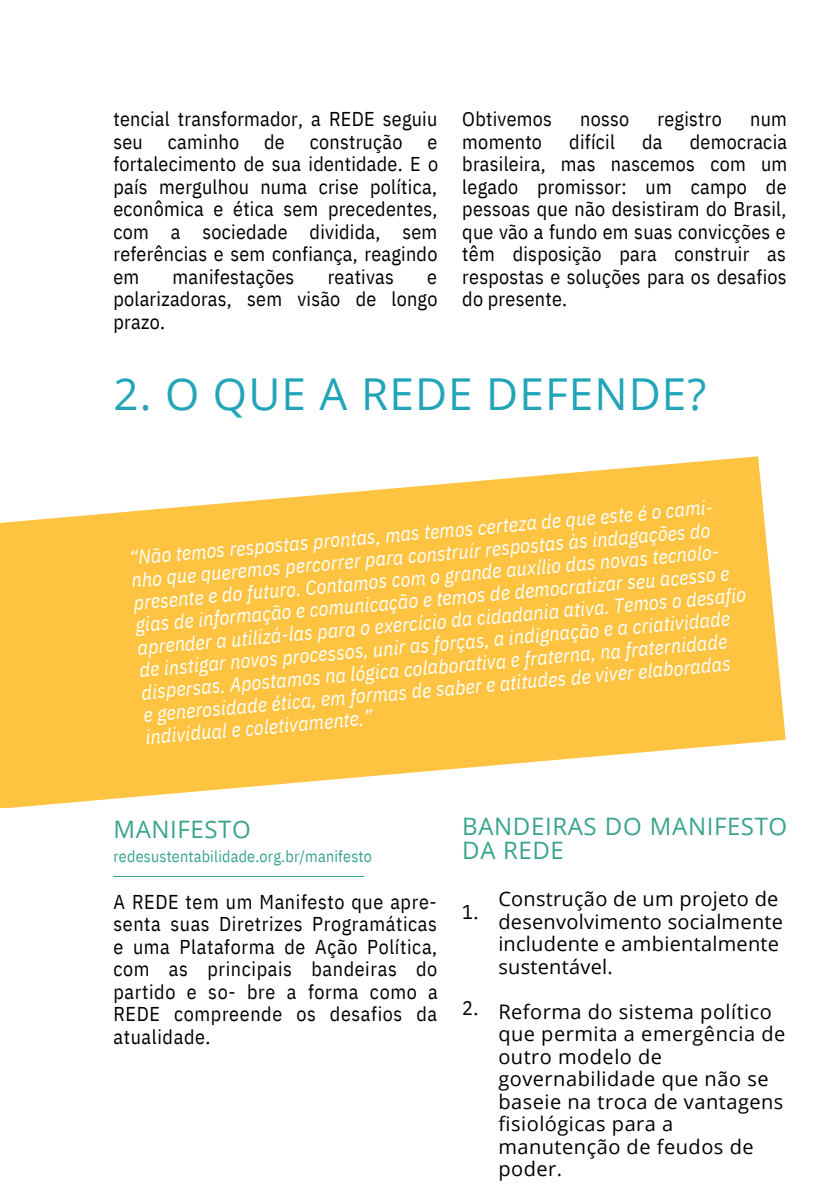
<style>
.page{position:relative;width:839px;height:1191px;background:#fff}
.page>*{position:absolute;margin:0;border:0;box-sizing:border-box;transform-origin:0 0}
.t1{font:44px "Open Sans";letter-spacing:.025em;color:#22a5b9}
.t2{font:24px "Open Sans";letter-spacing:.025em;color:#39a38c}
.t3{font:20px/22.4px "IBM Plex Sans Cond";letter-spacing:.015em;color:#000;text-align:justify}
.t4{font:italic 20px/22.6px "IBM Plex Sans Cond";color:#fff}
.t5{font:20px/22.4px "Open Sans";letter-spacing:.025em;color:#000}
.t6{font:16px "IBM Plex Sans Cond";letter-spacing:.015em;color:#39a38c}
</style>
<div class="page">
<svg style="left:0;top:456px;width:785px;height:352px;fill:#fec341"></svg>
<hr style="left:113px;top:876px;width:251px;height:1px;background:#39a38c">
<p class="t3" style="left:113px;top:108px;width:325px">tencial transformador, a REDE seguiu seu</p>
<p class="t3" style="left:168px;top:130px;width:73px">caminho</p>
<p class="t3" style="left:264px;top:130px;width:22px">de</p>
<p class="t3" style="left:310px;top:130px;width:94px">construção</p>
<p class="t3" style="left:113px;top:130px;width:326px;text-indent:314px">e fortalecimento de sua identidade. E o país mergulhou numa crise política, econômica e ética sem precedentes, com a sociedade dividida, sem referências e sem confiança, reagindo em</p>
<p class="t3" style="left:173px;top:265px;width:123px">manifestações</p>
<p class="t3" style="left:328px;top:265px;width:68px">reativas</p>
<p class="t3" style="left:113px;top:265px;width:325px;text-indent:314px">e polarizadoras, sem visão de longo prazo.</p>
<p class="t3" style="left:462px;top:108px;width:91px">Obtivemos</p>
<p class="t3" style="left:580px;top:108px;width:51px">nosso</p>
<p class="t3" style="left:657px;top:108px;width:66px">registro</p>
<p class="t3" style="left:750px;top:108px;width:38px">num</p>
<p class="t3" style="left:462px;top:130px;width:81px">momento</p>
<p class="t3" style="left:569px;top:130px;width:47px">difícil</p>
<p class="t3" style="left:642px;top:130px;width:22px">da</p>
<p class="t3" style="left:462px;top:130px;width:326px;text-indent:227px">democracia brasileira, mas nascemos com um legado promissor: um campo de pessoas que não desistiram do Brasil, que vão a fundo em suas convicções e têm disposição para construir as respostas e soluções para os desafios do presente.</p>
<p class="t1" style="left:113px;top:363px;width:594px">2. O QUE A REDE DEFENDE?</p>
<p class="t4" style="left:129px;top:546px;width:612px;rotate:-5deg">“Não temos respostas prontas, mas temos certeza de que este é o cami&shy;nho que queremos percorrer para construir respostas às indagações do presente e do futuro. Contamos com o grande auxílio das novas tecnolo&shy;gias de informação e comunicação e temos de democratizar seu acesso e aprender a utilizá-las para o exercício da cidadania ativa. Temos o desafio de instigar novos processos, unir as forças, a indignação e a criatividade dispersas. Apostamos na lógica colaborativa e fraterna, na fraternidade<br>e generosidade ética, em formas de saber e atitudes de viver elaboradas individual e coletivamente.”</p>
<p class="t2" style="left:113px;top:812px;width:139px">MANIFESTO</p>
<p class="t2" style="left:462px;top:810px;width:326px">BANDEIRAS DO MANIFESTO</p>
<p class="t6" style="left:113px;top:845px;width:260px">redesustentabilidade.org.br/manifesto</p>
<p class="t2" style="left:462px;top:834px;width:103px">DA REDE</p>
<p class="t3" style="left:113px;top:890px;width:326px">A REDE tem um Manifesto que apre&shy;senta suas Diretrizes Programáticas e uma Plataforma de Ação Política, com as principais bandeiras do partido e so- bre a forma como a REDE compreende os desafios da atualidade.</p>
<p class="t5" style="left:498px;top:887px;width:286px">Construção de um projeto de desenvolvimento socialmente includente e ambientalmente sustentável.</p>
<p class="t5" style="left:498px;top:1000px;width:288px">Reforma do sistema político que permita a emergência de outro modelo de governabilidade que não se baseie na troca de vantagens fisiológicas para a manutenção de feudos de poder.</p>
<p class="t3" style="left:462px;top:901px;width:18px">1.</p>
<p class="t3" style="left:462px;top:997px;width:18px">2.</p>
</div>
